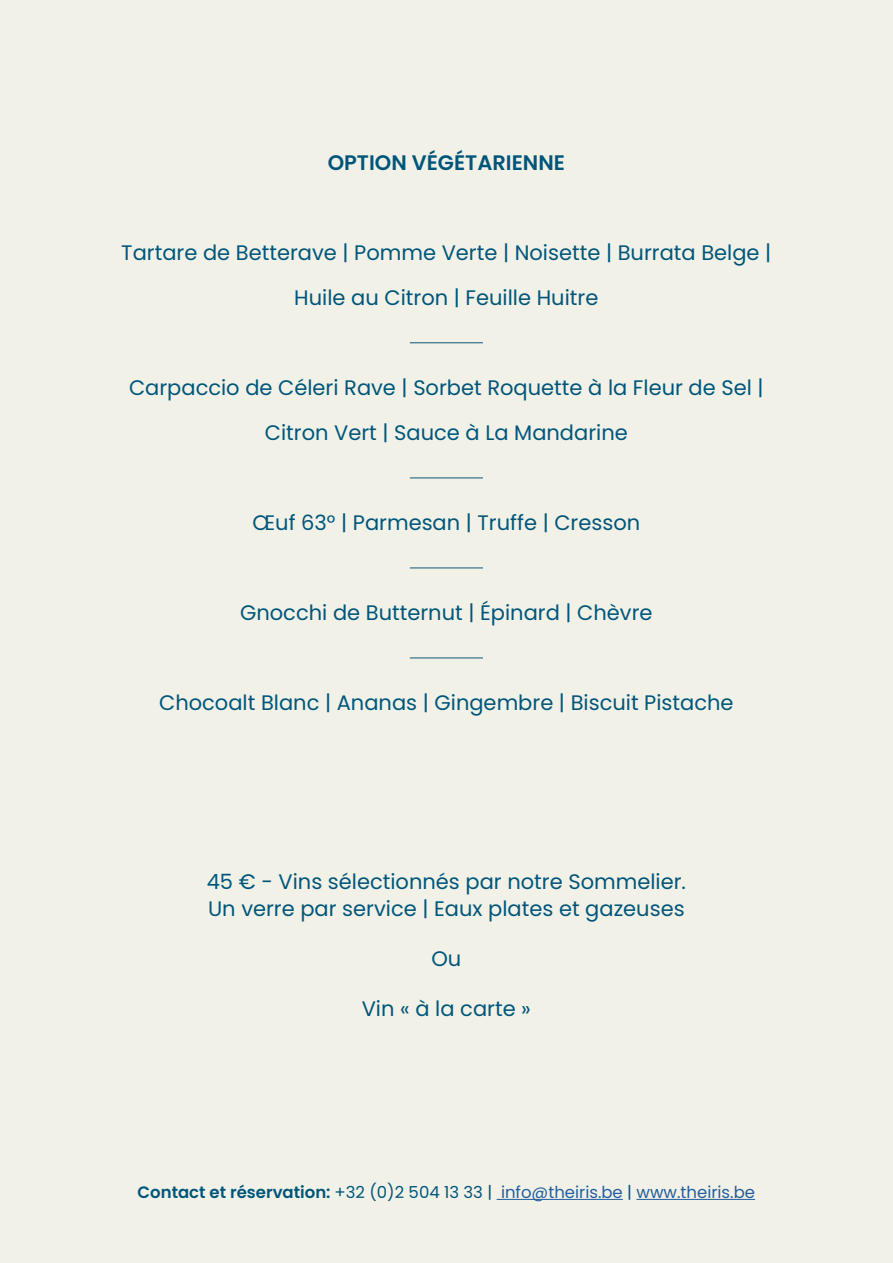
<style>
.page{position:relative;width:893px;height:1263px;background:#f2f1e8}
.page>*{position:absolute;margin:0;border:0;box-sizing:border-box;transform-origin:0 0}
.t1{font:21px/45px "Poppins";color:#00567a;text-align:center}
.t2{font:600 21px "Poppins";color:#00567a}
.t3{font:16.5px "Poppins";color:#215e9e}
.s1{font-weight:600;color:#00567a}
.s2{color:#00567a}
</style>
<div class="page">
<hr style="left:497px;top:1199px;width:126px;height:1px;background:#215e9e">
<hr style="left:636px;top:1199px;width:119px;height:1px;background:#215e9e">
<hr style="left:410px;top:342px;width:73px;height:1px;background:#0e5676">
<hr style="left:410px;top:477px;width:73px;height:1px;background:#0e5676">
<hr style="left:410px;top:567px;width:73px;height:1px;background:#0e5676">
<hr style="left:410px;top:657px;width:73px;height:1px;background:#0e5676">
<p class="t2" style="left:328px;top:151px;width:239px">OPTION VÉGÉTARIENNE</p>
<p class="t1" style="left:121px;top:230px;width:651px">Tartare de Betterave | Pomme Verte | Noisette | Burrata Belge |<br>Huile au Citron | Feuille Huitre</p>
<p class="t1" style="left:129px;top:365px;width:636px">Carpaccio de Céleri Rave | Sorbet Roquette à la Fleur de Sel |<br>Citron Vert | Sauce à La Mandarine</p>
<p class="t1" style="left:252px;top:500px;width:389px">Œuf 63° | Parmesan | Truffe | Cresson</p>
<p class="t1" style="left:240px;top:590px;width:414px">Gnocchi de Butternut | Épinard | Chèvre</p>
<p class="t1" style="left:159px;top:681px;width:576px">Chocoalt Blanc | Ananas | Gingembre | Biscuit Pistache</p>
<p class="t1" style="left:207px;top:868px;width:481px;line-height:27px;text-align:left">45 € - Vins sélectionnés par notre Sommelier.<br>Un verre par service | Eaux plates et gazeuses</p>
<p class="t1" style="left:431px;top:936px;width:31px">Ou</p>
<p class="t1" style="left:362px;top:987px;width:171px">Vin « à la carte »</p>
<p class="t3" style="left:138px;top:1183px;width:619px"><span class="s1">Contact et réservation:</span> <span class="s2">+32 (0)2 504 13 33 |</span> info@theiris.be <span class="s2">|</span> www.theiris.be</p>
</div>
